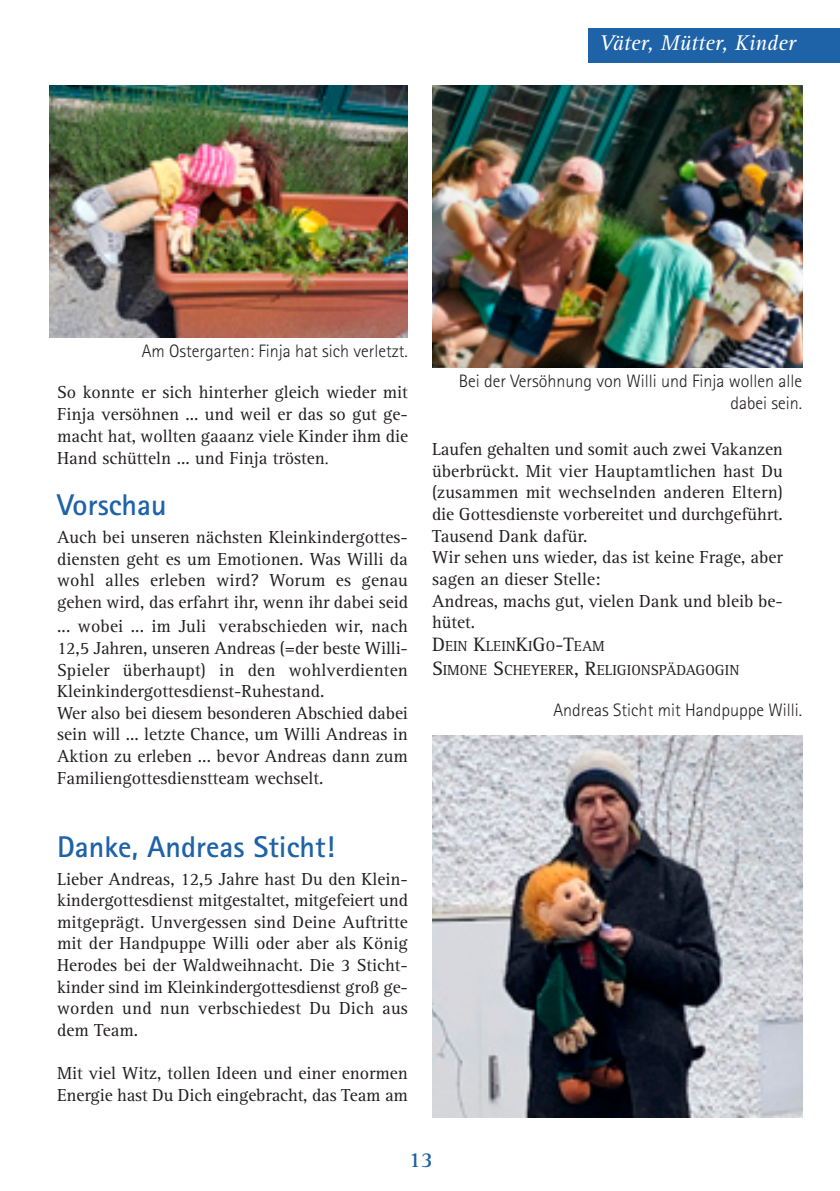
<style>
.page{position:relative;width:840px;height:1191px;background:#fff}
.page>*{position:absolute;margin:0;border:0;box-sizing:border-box;transform-origin:0 0}
.t1{font:700 30px "Rotis Sans Serif Std";color:#1e62a7}
.t2{font:italic 22px "Rotis Serif Std";color:#fff}
.t3{font:700 22px "Rotis Serif Std";color:#1e62a7}
.t4{font:18px/21.6px "Rotis Serif Std";color:#231f20}
.t5{font:300 18px/21.6px "Rotis Sans Serif Std";color:#231f20;text-align:right}
.t6{font:15px/24px "Rotis Serif Std";color:#231f20}
.s1{font-size:20px}
</style>
<div class="page">
<img style="left:432px;top:735px;width:369px;height:382px">
<img style="left:49px;top:85px;width:359px;height:252px">
<img style="left:432px;top:85px;width:369px;height:282px">
<div style="left:588px;top:28px;width:251px;height:34px;background:#1e62a7"></div>
<p class="t2" style="left:599px;top:34px;width:197px">Väter, Mütter, Kinder</p>
<p class="t5" style="left:142px;top:342px;width:267px">Am Ostergarten: Finja hat sich verletzt.</p>
<p class="t4" style="left:57px;top:383px;width:352px;text-align:justify">So konnte er sich hinterher gleich wieder mit Finja versöhnen ... und weil er das so gut ge&shy;macht hat, wollten gaaanz viele Kinder ihm die Hand schütteln ... und Finja trösten</p>
<h1 class="t1" style="left:57px;top:494px;width:111px">Vorschau</h1>
<p class="t4" style="left:57px;top:528px;width:352px;text-align:justify">Auch bei unseren nächsten Kleinkindergottes&shy;diensten geht es um Emotionen. Was Willi da wohl alles erleben wird? Worum es genau gehen wird, das erfahrt ihr, wenn ihr dabei seid</p>
<p class="t4" style="left:57px;top:617px;width:352px">... wobei ... im Juli verabschieden wir, nach 12,5 Jahren, unseren Andreas (=der beste Willi-Spieler überhaupt) in den wohlverdienten Kleinkindergottesdienst-Ruhestand.<br>Wer also bei diesem besonderen Abschied dabei sein will ... letzte Chance, um Willi Andreas in Aktion zu erleben ... bevor Andreas dann zum Familiengottesdienstteam wechselt.</p>
<h1 class="t1" style="left:57px;top:836px;width:279px">Danke, Andreas Sticht!</h1>
<p class="t4" style="left:57px;top:869px;width:352px;text-align:justify">Lieber Andreas, 12,5 Jahre hast Du den Klein&shy;kindergottesdienst mitgestaltet, mitgefeiert und mitgeprägt. Unvergessen sind Deine Auftritte mit der Handpuppe Willi oder aber als König Herodes bei der Waldweihnacht. Die 3 Sticht&shy;kinder sind im Kleinkindergottesdienst groß ge&shy;worden und nun verbschiedest Du Dich aus dem Team.</p>
<p class="t4" style="left:57px;top:1063px;width:352px">Mit viel Witz, tollen Ideen und einer enormen<br>Energie hast Du Dich eingebracht, das Team am</p>
<p class="t5" style="left:458px;top:372px;width:344px">Bei der Versöhnung von Willi und Finja wollen alle dabei sein.</p>
<p class="t4" style="left:432px;top:440px;width:352px">Laufen gehalten und somit auch zwei Vakanzen überbrückt. Mit vier Hauptamtlichen hast Du (zusammen mit wechselnden anderen Eltern) die Gottesdienste vorbereitet und durchgeführt.<br>Tausend Dank dafür.<br>Wir sehen uns wieder, das ist keine Frage, aber sagen an dieser Stelle:<br>Andreas, machs gut, vielen Dank und bleib be&shy;hütet.</p>
<p class="t6" style="left:432px;top:635px;width:309px"><span class="s1">D</span>EIN <span class="s1">K</span>LEIN<span class="s1">K</span>I<span class="s1">G</span>O<span class="s1">-T</span>EAM<br><span class="s1">S</span>IMONE <span class="s1">S</span>CHEYERER<span class="s1">, R</span>ELIGIONSPÄDAGOGIN</p>
<p class="t5" style="left:553px;top:701px;width:250px">Andreas Sticht mit Handpuppe Willi.</p>
<p class="t3" style="left:408px;top:1151px;width:26px">13</p>
</div>
